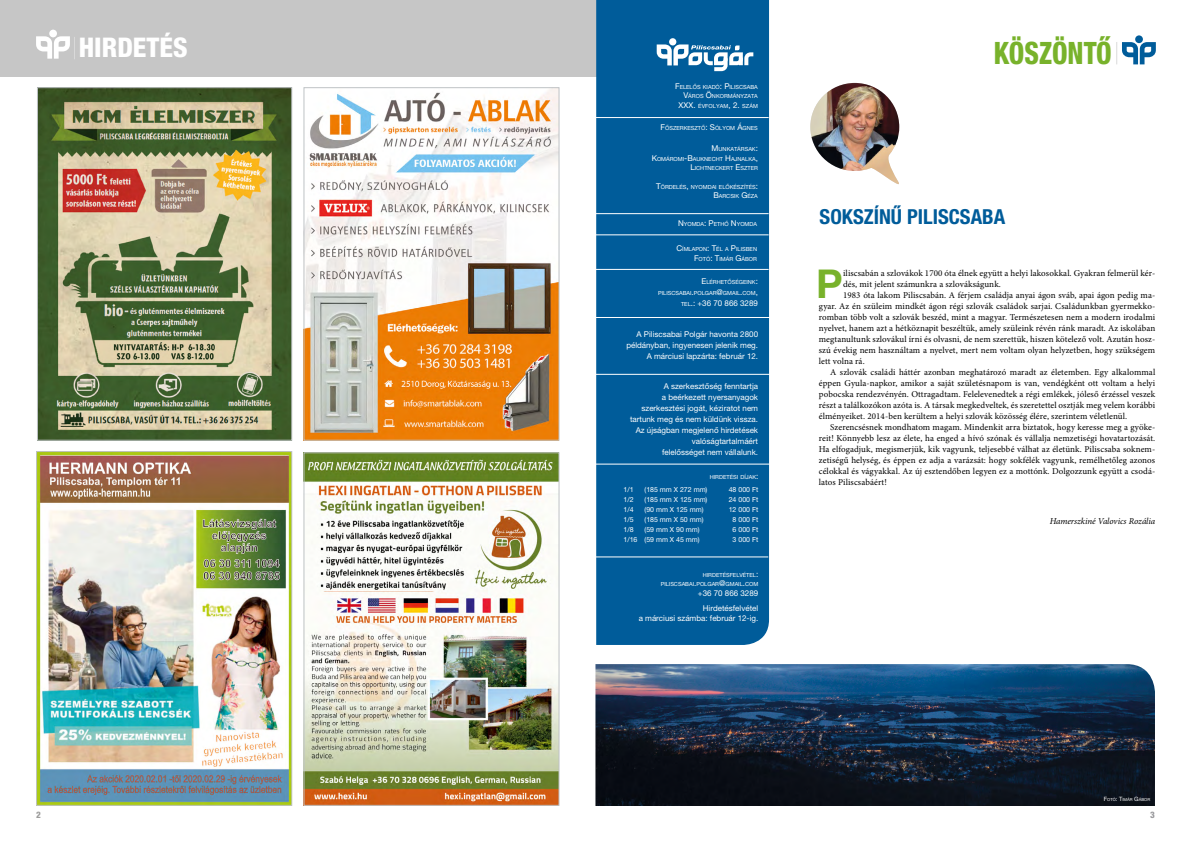
<style>
.page{position:relative;width:1191px;height:842px;background:#fff}
.page>*{position:absolute;margin:0;border:0;box-sizing:border-box;transform-origin:0 0}
.t1{font:700 39.8px "Helvetica Neue LT Pro";color:#78b22b}
.t2{font:800 condensed 30.9px "Helvetica Neue LT Pro";color:#78b22b;scale:.88 1}
.t3{font:800 condensed 27.1px "Helvetica Neue LT Pro";color:#fff}
.t4{font:700 condensed 20.7px "Helvetica Neue LT Pro";color:#005c9a}
.t5{font:9px "Minion Pro";letter-spacing:.01em;color:#000}
.t6{font:italic 9px "Minion Pro";letter-spacing:-.005em;color:#000}
.t7{font:800 condensed 9px "Helvetica Neue LT Pro";color:#9d9d9c}
.t8{font:800 condensed 9px "Helvetica Neue LT Pro";color:#98989b}
.t9{font:8px/11px "Helvetica Neue LT Pro";color:#fff;text-align:right}
.t10{font:8px "Helvetica Neue LT Pro";color:#fff}
.t11{font:7px "Helvetica Neue LT Pro";color:#fff}
.t12{font:5.6px/9.6px "Helvetica Neue LT Pro";color:#fff;text-align:right}
.t13{font:4.1px "Helvetica Neue LT Pro";color:#fff}
.s1{font-size:8px}
.s2{font-size:5.6px}
.s3{font-style:inherit}
.s4{font-size:5.9px}
</style>
<div class="page">
<div style="left:0;top:0;width:596px;height:76px;background:#c6c6c6"></div>
<div style="left:49px;top:30px;width:8px;height:7px;background:#fff;border-radius:50%"></div>
<svg style="left:36px;top:36px;width:39px;height:23px"></svg>
<div style="left:596px;top:0;width:173px;height:645px;background:#005c9a"></div>
<div style="left:669px;top:38px;width:7px;height:7px;background:#fff;border-radius:50%"></div>
<svg style="left:656px;top:44px;width:97px;height:27px"></svg>
<hr style="left:596px;top:117px;width:172px;height:1px;background:#fff">
<hr style="left:594px;top:374px;width:179px;height:1px;background:#fff">
<hr style="left:595px;top:464px;width:175px;height:1px;background:#fff">
<hr style="left:596px;top:317px;width:174px;height:1px;background:#fff">
<hr style="left:596px;top:269px;width:172px;height:1px;background:#fff">
<hr style="left:596px;top:213px;width:172px;height:1px;background:#fff">
<hr style="left:596px;top:234px;width:172px;height:1px;background:#fff">
<hr style="left:595px;top:556px;width:173px;height:1px;background:#fff">
<div style="left:1135px;top:35px;width:7px;height:8px;background:#005c9a;border-radius:50%"></div>
<svg style="left:1116px;top:42px;width:39px;height:22px"></svg>
<img style="left:810px;top:83px;width:90px;height:102px">
<img style="left:38px;top:453px;width:252px;height:351px">
<div style="left:36px;top:451px;width:256px;height:355px;border:1px solid #bfc3c6"></div>
<img style="left:305px;top:89px;width:252px;height:350px">
<div style="left:303px;top:87px;width:256px;height:354px;border:1px solid #bfc3c6"></div>
<img style="left:305px;top:454px;width:252px;height:350px">
<div style="left:303px;top:452px;width:256px;height:354px;border:1px solid #bfc3c6"></div>
<img style="left:39px;top:89px;width:251px;height:350px">
<div style="left:37px;top:87px;width:255px;height:354px;border:1px solid #bfc3c6"></div>
<img style="left:595px;top:664px;width:560px;height:142px">
<h3 class="t3" style="left:79px;top:31px;width:110px">HIRDETÉS</h3>
<p class="t12" style="left:675px;top:82px;width:84px"><span class="s1">F</span>ELELŐS KIADÓ<span class="s1">: P</span>ILISCSABA<br><span class="s1">V</span>ÁROS <span class="s1">Ö</span>NKORMÁNYZATA<br><span class="s1">XXX.</span> ÉVFOLYAM<span class="s1">, 2.</span> SZÁM</p>
<p class="t12" style="left:660px;top:123px;width:99px"><span class="s1">F</span>ŐSZERKESZTŐ<span class="s1">: S</span>ÓLYOM <span class="s1">Á</span>GNES</p>
<p class="t12" style="left:651px;top:144px;width:108px"><span class="s1">M</span> UNKATÁRSAK<span class="s1">:<br>K</span>OMÁROMI<span class="s1">-B</span>AUKNECHT <span class="s1">H</span>AJNALKA<span class="s1">,<br>L</span>ICHTNECKERT <span class="s1">E</span>SZTER</p>
<p class="t12" style="left:656px;top:182px;width:103px"><span class="s1">T</span>ÖRDELÉS<span class="s1">,</span> NYOMDAI ELŐKÉSZÍTÉS<span class="s1">:<br>B</span>ARCSIK <span class="s1">G</span>ÉZA</p>
<p class="t12" style="left:678px;top:219px;width:81px"><span class="s1">N</span>YOMDA<span class="s1">: P</span>ETHŐ <span class="s1">N</span>YOMDA</p>
<p class="t12" style="left:676px;top:245px;width:82px"><span class="s1">C</span>ÍMLAPON<span class="s1">: T</span>ÉL A <span class="s1">P</span>ILISBEN<br><span class="s1">F</span>OTÓ<span class="s1">: T</span>IMÁR <span class="s1">G</span>ÁBOR</p>
<p class="t12" style="left:658px;top:276px;width:101px;line-height:11px"><span class="s1">E</span>LÉRHETŐSÉGEINK<span class="s1">:<br></span>PILISCSABAI<span class="s1">.</span>POLGAR<span class="s1">@</span>GMAIL<span class="s1">.</span>COM<span class="s1">,</span></p>
<p class="t9" style="left:681px;top:297px;width:78px"><span class="s2">TEL</span><span class="s3">.:</span> +36 70 866 3289</p>
<p class="t9" style="left:626px;top:328px;width:133px">A Piliscsabai Polgár havonta 2800 példányban, ingyenesen jelenik meg.<br>A márciusi lapzárta: február 12.</p>
<p class="t9" style="left:630px;top:381px;width:130px">A szerkesztőség fenntartja<br>a beérkezett nyersanyagok szerkesztési jogát, kéziratot nem tartunk meg és nem küldünk vissza.<br>Az újságban megjelenő hirdetések valóságtartalmáért<br>felelősséget nem vállalunk.</p>
<p class="t12" style="left:709px;top:472px;width:50px">HIRDETÉSI DÍJAK<span class="s1">:</span></p>
<p class="t11" style="left:623px;top:485px;width:12px">1/1</p>
<p class="t11" style="left:644px;top:485px;width:64px">(185 mm X 272 mm)</p>
<p class="t11" style="left:728px;top:485px;width:31px">48 000 Ft</p>
<p class="t11" style="left:623px;top:495px;width:12px">1/2</p>
<p class="t11" style="left:644px;top:495px;width:64px">(185 mm X 125 mm)</p>
<p class="t11" style="left:728px;top:495px;width:31px">24 000 Ft</p>
<p class="t11" style="left:623px;top:505px;width:12px">1/4</p>
<p class="t11" style="left:644px;top:505px;width:61px">(90 mm X 125 mm)</p>
<p class="t11" style="left:728px;top:505px;width:31px">12 000 Ft</p>
<p class="t11" style="left:623px;top:515px;width:12px">1/5</p>
<p class="t11" style="left:644px;top:515px;width:61px">(185 mm X 50 mm)</p>
<p class="t11" style="left:732px;top:515px;width:27px">8 000 Ft</p>
<p class="t11" style="left:623px;top:525px;width:12px">1/8</p>
<p class="t11" style="left:644px;top:525px;width:57px">(59 mm X 90 mm)</p>
<p class="t11" style="left:732px;top:525px;width:27px">6 000 Ft</p>
<p class="t11" style="left:623px;top:535px;width:78px">1/16 (59 mm X 45 mm)</p>
<p class="t11" style="left:732px;top:535px;width:27px">3 000 Ft</p>
<p class="t12" style="left:660px;top:570px;width:99px">HIRDETÉSFELVÉTEL<span class="s1">:<br></span>PILISCSABAI<span class="s1">.</span>POLGAR<span class="s1">@</span>GMAIL<span class="s1">.</span>COM</p>
<p class="t10" style="left:698px;top:588px;width:62px">+36 70 866 3289</p>
<p class="t9" style="left:638px;top:603px;width:121px;line-height:9.6px">Hirdetésfelvétel<br>a márciusi számba: február 12-ig.</p>
<h2 class="t2" style="left:993px;top:33px;width:135px">KÖSZÖNTŐ</h2>
<h3 class="t4" style="left:819px;top:204px;width:187px">SOKSZÍNŰ PILISCSABA</h3>
<h1 class="t1" style="left:816px;top:259px;width:28px">P</h1>
<p class="t5" style="left:843px;top:267px;width:314px">iliscsabán a szlovákok 1700 óta élnek együtt a helyi lakosokkal. Gyakran felmerül kér-</p>
<p class="t5" style="left:843px;top:278px;width:159px">dés, mit jelent számunkra a szlovákságunk.</p>
<p class="t5" style="left:843px;top:289px;width:314px">1983 óta lakom Piliscsabán. A férjem családja anyai ágon sváb, apai ágon pedig ma-</p>
<p class="t5" style="left:819px;top:300px;width:338px">gyar. Az én szüleim mindkét ágon régi szlovák családok sarjai. Családunkban gyermekko-</p>
<p class="t5" style="left:819px;top:311px;width:338px">romban több volt a szlovák beszéd, mint a magyar. Természetesen nem a modern irodalmi</p>
<p class="t5" style="left:819px;top:322px;width:338px">nyelvet, hanem azt a hétköznapit beszéltük, amely szüleink révén ránk maradt. Az iskolában</p>
<p class="t5" style="left:819px;top:333px;width:338px">megtanultunk szlovákul írni és olvasni, de nem szerettük, hiszen kötelező volt. Azután hos -</p>
<p class="t5" style="left:819px;top:344px;width:338px">szú évekig nem használtam a nyelvet, mert nem voltam olyan helyzetben, hogy szükségem</p>
<p class="t5" style="left:819px;top:355px;width:47px">lett volna rá.</p>
<p class="t5" style="left:830px;top:366px;width:326px">A szlovák családi háttér azonban meghatározó maradt az életemben. Egy alkalommal</p>
<p class="t5" style="left:819px;top:377px;width:338px">éppen Gyula-napkor, amikor a saját születésnapom is van, vendégként ott voltam a helyi</p>
<p class="t5" style="left:819px;top:388px;width:338px">pobocska rendezvényén. Ottragadtam. Felelevenedtek a régi emlékek, jóleső érzéssel veszek</p>
<p class="t5" style="left:819px;top:399px;width:338px">részt a találkozókon azóta is. A társak megkedveltek, és szeretettel osztják meg velem korábbi</p>
<p class="t5" style="left:819px;top:410px;width:310px">élményeiket. 2014-ben kerültem a helyi szlovák közösség élére, szerintem véletlenül.</p>
<p class="t5" style="left:830px;top:421px;width:326px">Szerencsésnek mondhatom magam. Mindenkit arra biztatok, hogy keresse meg a gyöke-</p>
<p class="t5" style="left:819px;top:432px;width:338px">reit! Könnyebb lesz az élete, ha enged a hívó szónak és vállalja nemzetiségi hovatartozását.</p>
<p class="t5" style="left:819px;top:443px;width:338px">Ha elfogadjuk, megismerjük, kik vagyunk, teljesebbé válhat az életünk. Piliscsaba soknem-</p>
<p class="t5" style="left:819px;top:454px;width:338px">zetiségű helység, és éppen ez adja a varázsát: hogy sokfélék vagyunk, remélhetőleg azonos</p>
<p class="t5" style="left:819px;top:465px;width:338px">célokkal és vágyakkal. Az új esztendőben legyen ez a mottónk. Dolgozzunk együtt a csodá-</p>
<p class="t5" style="left:819px;top:476px;width:69px">latos Piliscsabáért!</p>
<p class="t6" style="left:1049px;top:515px;width:107px">Hamerszkiné Valovics Rozália</p>
<p class="t13" style="left:1103px;top:797px;width:48px"><span class="s4">F</span>OTÓ<span class="s4">: T</span>IMÁR <span class="s4">G</span>ÁBOR</p>
<p class="t7" style="left:36px;top:810px;width:6px">2</p>
<p class="t8" style="left:1150px;top:810px;width:6px">3</p>
</div>
